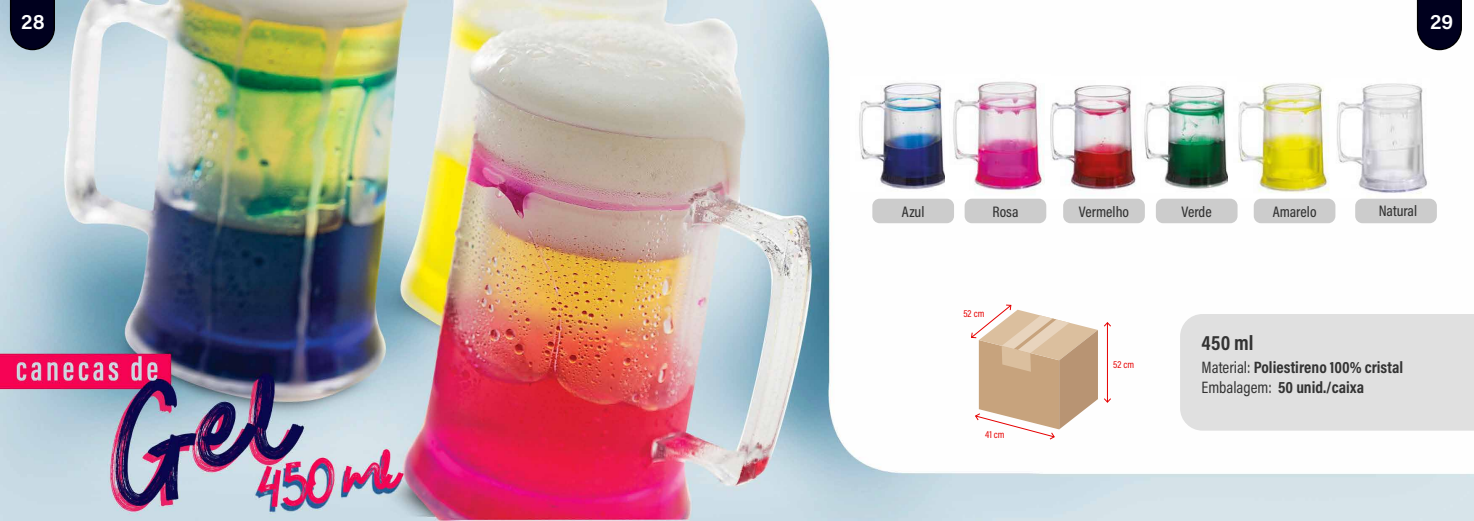
<style>
.page{position:relative;width:1474px;height:521px;background:#fff}
.page>*{position:absolute;margin:0;border:0;box-sizing:border-box;transform-origin:0 0}
.t1{font:21px "Acumin Variable Concept";color:#333}
.t2{font:21px "Acumin Variable Concept";color:#fff}
.t3{font:16.62px/19.9px "Acumin Variable Concept";letter-spacing:-.065em;color:#333}
.t4{font:15.4px "Acumin Variable Concept";letter-spacing:-.09em;color:#333}
.t5{font:10.24px "Acumin Variable Concept";letter-spacing:-.1em;color:#e60000}
</style>
<div class="page">
<img style="left:0;top:0;width:1473px;height:521px">
<div style="left:1180px;top:314px;width:293px;height:117px;background:#e0e0e0"></div>
<svg style="left:970px;top:304px;width:141px;height:136px"></svg>
<svg style="left:10px;top:0;width:45px;height:50px;background:#11132d"></svg>
<svg style="left:1416px;top:0;width:45px;height:50px;background:#1a1a33"></svg>
<img style="left:850px;top:76px;width:95px;height:116px">
<img style="left:945px;top:74px;width:105px;height:125px">
<img style="left:1045px;top:76px;width:94px;height:123px">
<img style="left:1141px;top:77px;width:95px;height:116px">
<img style="left:1331px;top:79px;width:98px;height:119px">
<img style="left:1228px;top:82px;width:106px;height:116px">
<div style="left:1155px;top:199px;width:82px;height:24px;background:#ccc;border-radius:7px"></div>
<div style="left:1253px;top:199px;width:82px;height:24px;background:#ccc;border-radius:7px"></div>
<div style="left:872px;top:199px;width:82px;height:24px;background:#ccc;border-radius:7px"></div>
<div style="left:1063px;top:199px;width:81px;height:24px;background:#ccc;border-radius:7px"></div>
<div style="left:1355px;top:199px;width:81px;height:24px;background:#ccc;border-radius:7px"></div>
<div style="left:964px;top:199px;width:82px;height:24px;background:#ccc;border-radius:7px"></div>
<p class="t2" style="left:21px;top:8px;width:24px">28</p>
<p class="t2" style="left:1429px;top:8px;width:24px">29</p>
<p class="t4" style="left:902px;top:201px;width:24px">Azul</p>
<p class="t4" style="left:992px;top:201px;width:29px">Rosa</p>
<p class="t4" style="left:1078px;top:201px;width:53px">Vermelho</p>
<p class="t4" style="left:1181px;top:201px;width:33px">Verde</p>
<p class="t4" style="left:1272px;top:201px;width:47px">Amarelo</p>
<p class="t4" style="left:1378px;top:200px;width:40px">Natural</p>
<p class="t5" style="left:963px;top:306px;width:24px">52 cm</p>
<p class="t5" style="left:985px;top:428px;width:23px">41 cm</p>
<p class="t5" style="left:1113px;top:357px;width:24px">52 cm</p>
<p class="t1" style="left:1201px;top:328px;width:53px">450 ml</p>
<p class="t3" style="left:1201px;top:356px;width:203px">Material: Poliestireno 100% cristal<br>Embalagem: 50 unid./caixa</p>
</div>
